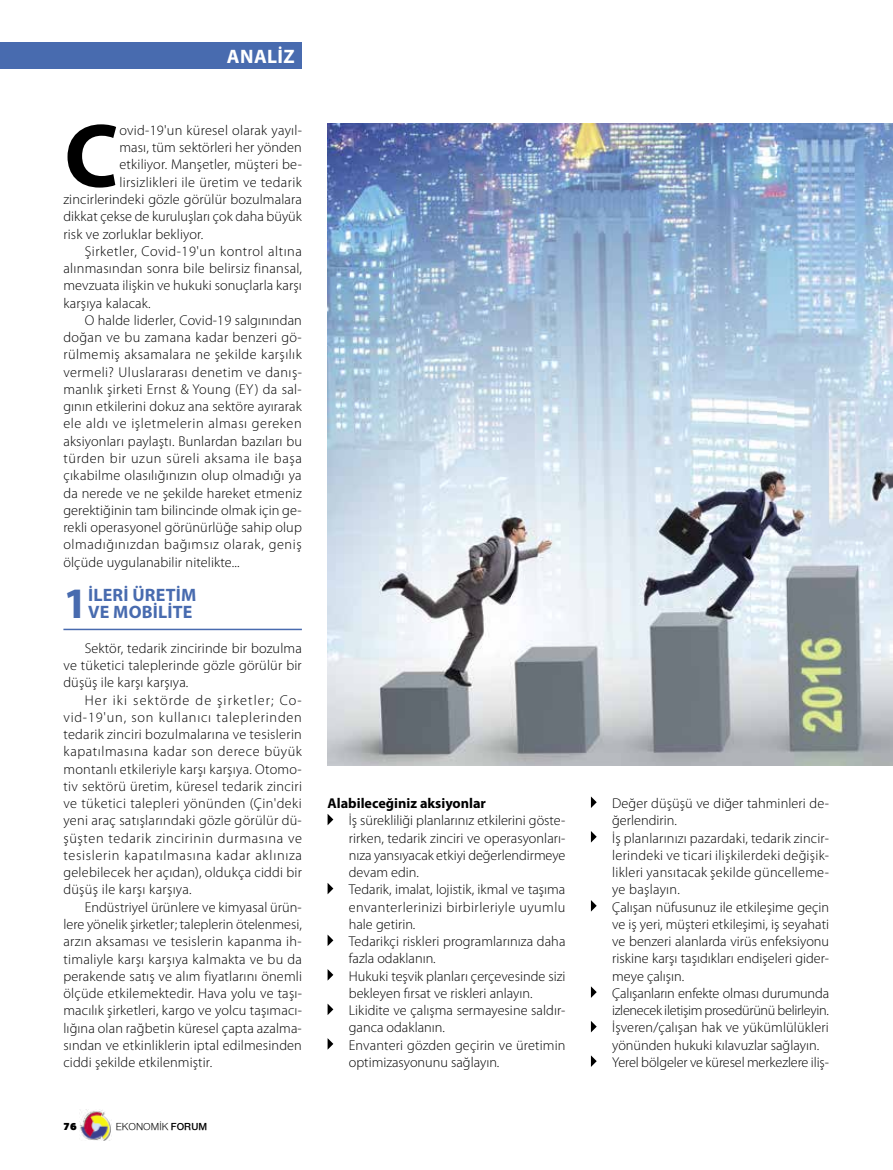
<style>
.page{position:relative;width:893px;height:1170px;background:#fff}
.page>*{position:absolute;margin:0;border:0;box-sizing:border-box;transform-origin:0 0}
.t1{font:700 91.05px "Myriad Pro";color:#000}
.t2{font:700 43.65px "Myriad Pro";color:#486baf}
.t3{font:700 19.5px "Myriad Pro";letter-spacing:.02em;color:#fff}
.t4{font:700 18px/17.2px "Myriad Pro";letter-spacing:.01em;color:#486baf}
.t5{font:300 14.25px/17.2px "Myriad Pro";letter-spacing:.01em;color:#000;text-align:justify}
.t6{font:300 14.25px "Myriad Pro";letter-spacing:.03em;color:#000}
.t7{font:300 14.25px "Myriad Pro";letter-spacing:.04em;color:#000}
.t8{font:300 14.25px "Myriad Pro";letter-spacing:.035em;color:#000}
.t9{font:300 14.25px "Myriad Pro";letter-spacing:.045em;color:#000}
.t10{font:700 14.25px "Myriad Pro";color:#000}
.t11{font:10.5px "Nimbus Sans Novus";color:#000}
.t12{font:900 10.5px "PF Agora Sans Pro";color:#000}
.s1{font-weight:600}
</style>
<div class="page">
<img style="left:80px;top:1109px;width:31px;height:31px">
<svg style="left:328px;top:814px;width:5px;height:11px"></svg>
<svg style="left:328px;top:883px;width:5px;height:11px"></svg>
<svg style="left:328px;top:935px;width:5px;height:11px"></svg>
<svg style="left:328px;top:969px;width:5px;height:11px"></svg>
<svg style="left:328px;top:1004px;width:5px;height:11px"></svg>
<svg style="left:328px;top:1038px;width:5px;height:11px"></svg>
<div style="left:0;top:43px;width:302px;height:26px;background:#486baf"></div>
<svg style="left:591px;top:796px;width:6px;height:12px"></svg>
<svg style="left:591px;top:831px;width:6px;height:11px"></svg>
<svg style="left:591px;top:900px;width:6px;height:11px"></svg>
<svg style="left:591px;top:986px;width:6px;height:11px"></svg>
<svg style="left:591px;top:1021px;width:6px;height:11px"></svg>
<svg style="left:591px;top:1055px;width:6px;height:11px"></svg>
<img style="left:328px;top:123px;width:565px;height:642px">
<hr style="left:63px;top:628px;width:239px;height:2px;background:#486baf">
<h3 class="t3" style="left:227px;top:45px;width:69px">ANALİZ</h3>
<h1 class="t1" style="left:64px;top:105px;width:56px">C</h1>
<p class="t5" style="left:119px;top:122px;width:184px">ovid-19'un küresel olarak yayıl-</p>
<p class="t5" style="left:119px;top:139px;width:184px">ması, tüm sektörleri her yönden</p>
<p class="t5" style="left:119px;top:156px;width:184px">etkiliyor. Manşetler, müşteri be-</p>
<p class="t5" style="left:119px;top:173px;width:184px">lirsizlikleri ile üretim ve tedarik</p>
<p class="t5" style="left:63px;top:191px;width:240px">zincirlerindeki gözle görülür bozulmalara</p>
<p class="t5" style="left:63px;top:208px;width:240px">dikkat çekse de kuruluşları çok daha büyük</p>
<p class="t5" style="left:63px;top:225px;width:142px">risk ve zorluklar bekliyor.</p>
<p class="t8" style="left:85px;top:243px;width:219px">Şirketler, Covid-19'un kontrol altına</p>
<p class="t5" style="left:63px;top:260px;width:240px">alınmasından sonra bile belirsiz finansal,</p>
<p class="t5" style="left:63px;top:277px;width:240px">mevzuata ilişkin ve hukuki sonuçlarla karşı</p>
<p class="t5" style="left:63px;top:294px;width:89px">karşıya kalacak.</p>
<p class="t5" style="left:85px;top:312px;width:219px">O halde liderler, Covid-19 salgınından</p>
<p class="t5" style="left:63px;top:329px;width:240px">doğan ve bu zamana kadar benzeri gö-</p>
<p class="t6" style="left:63px;top:347px;width:240px">rülmemiş aksamalara ne şekilde karşılık</p>
<p class="t6" style="left:63px;top:364px;width:240px">vermeli? Uluslararası denetim ve danış-</p>
<p class="t5" style="left:63px;top:381px;width:240px">manlık şirketi Ernst &amp; Young (EY) da sal-</p>
<p class="t5" style="left:63px;top:398px;width:240px">gının etkilerini dokuz ana sektöre ayırarak</p>
<p class="t7" style="left:63px;top:416px;width:240px">ele aldı ve işletmelerin alması gereken</p>
<p class="t5" style="left:63px;top:432px;width:240px">aksiyonları paylaştı. Bunlardan bazıları bu</p>
<p class="t9" style="left:63px;top:450px;width:240px">türden bir uzun süreli aksama ile başa</p>
<p class="t5" style="left:63px;top:467px;width:240px">çıkabilme olasılığınızın olup olmadığı ya</p>
<p class="t5" style="left:63px;top:484px;width:240px">da nerede ve ne şekilde hareket etmeniz</p>
<p class="t5" style="left:63px;top:501px;width:240px">gerektiğinin tam bilincinde olmak için ge-</p>
<p class="t5" style="left:63px;top:519px;width:240px">rekli operasyonel görünürlüğe sahip olup</p>
<p class="t7" style="left:63px;top:536px;width:240px">olmadığınızdan bağımsız olarak, geniş</p>
<p class="t5" style="left:63px;top:553px;width:178px">ölçüde uygulanabilir nitelikte...</p>
<h2 class="t2" style="left:63px;top:579px;width:26px">1</h2>
<p class="t4" style="left:88px;top:586px;width:110px">İLERİ ÜRETİM<br>VE MOBİLİTE</p>
<p class="t5" style="left:63px;top:639px;width:240px;text-indent:21px">Sektör, tedarik zincirinde bir bozulma ve tüketici taleplerinde gözle görülür bir düşüş ile karşı karşıya.</p>
<p class="t5" style="left:63px;top:691px;width:240px;text-indent:21px">Her iki sektörde de şirketler; Co&shy;vid-19'un, son kullanıcı taleplerinden tedarik zinciri bozulmalarına ve tesislerin kapatılmasına kadar son derece büyük montanlı etkileriyle karşı karşıya. Otomo&shy;tiv sektörü üretim, küresel tedarik zinciri ve tüketici talepleri yönünden (Çin'deki yeni araç satışlarındaki gözle görülür dü&shy;şüşten tedarik zincirinin durmasına ve tesislerin kapatılmasına kadar aklınıza gelebilecek her açıdan), oldukça ciddi bir düşüş ile karşı karşıya.</p>
<p class="t5" style="left:63px;top:898px;width:240px;text-indent:21px">Endüstriyel ürünlere ve kimyasal ürün&shy;lere yönelik şirketler; taleplerin ötelenmesi, arzın aksaması ve tesislerin kapanma ih&shy;timaliyle karşı karşıya kalmakta ve bu da perakende satış ve alım fiyatlarını önemli ölçüde etkilemektedir. Hava yolu ve taşı&shy;macılık şirketleri, kargo ve yolcu taşımacı&shy;lığına olan rağbetin küresel çapta azalma&shy;sından ve etkinliklerin iptal edilmesinden ciddi şekilde etkilenmiştir.</p>
<p class="t12" style="left:63px;top:1119px;width:15px">76</p>
<p class="t11" style="left:116px;top:1120px;width:93px">EKONOMİK <span class="s1">FORUM</span></p>
<p class="t10" style="left:328px;top:795px;width:160px">Alabileceğiniz aksiyonlar</p>
<p class="t5" style="left:349px;top:812px;width:218px;text-align:left">İş sürekliliği planlarınız etkilerini göste&shy;rirken, tedarik zinciri ve operasyonları&shy;nıza yansıyacak etkiyi değerlendirmeye devam edin.<br>Tedarik, imalat, lojistik, ikmal ve taşıma envanterlerinizi birbirleriyle uyumlu hale getirin.<br>Tedarikçi riskleri programlarınıza daha fazla odaklanın.<br>Hukuki teşvik planları çerçevesinde sizi bekleyen fırsat ve riskleri anlayın.<br>Likidite ve çalışma sermayesine saldır&shy;ganca odaklanın.<br>Envanteri gözden geçirin ve üretimin optimizasyonunu sağlayın.</p>
<p class="t5" style="left:612px;top:794px;width:218px;text-align:left">Değer düşüşü ve diğer tahminleri de&shy;ğerlendirin.<br>İş planlarınızı pazardaki, tedarik zincir&shy;lerindeki ve ticari ilişkilerdeki değişik&shy;likleri yansıtacak şekilde güncelleme&shy;ye başlayın.<br>Çalışan nüfusunuz ile etkileşime geçin ve iş yeri, müşteri etkileşimi, iş seyahati ve benzeri alanlarda virüs enfeksiyonu riskine karşı taşıdıkları endişeleri gider&shy;meye çalışın.<br>Çalışanların enfekte olması durumunda izlenecek iletişim prosedürünü belirleyin.<br>İşveren/çalışan hak ve yükümlülükleri yönünden hukuki kılavuzlar sağlayın.<br>Yerel bölgeler ve küresel merkezlere iliş-</p>
</div>
